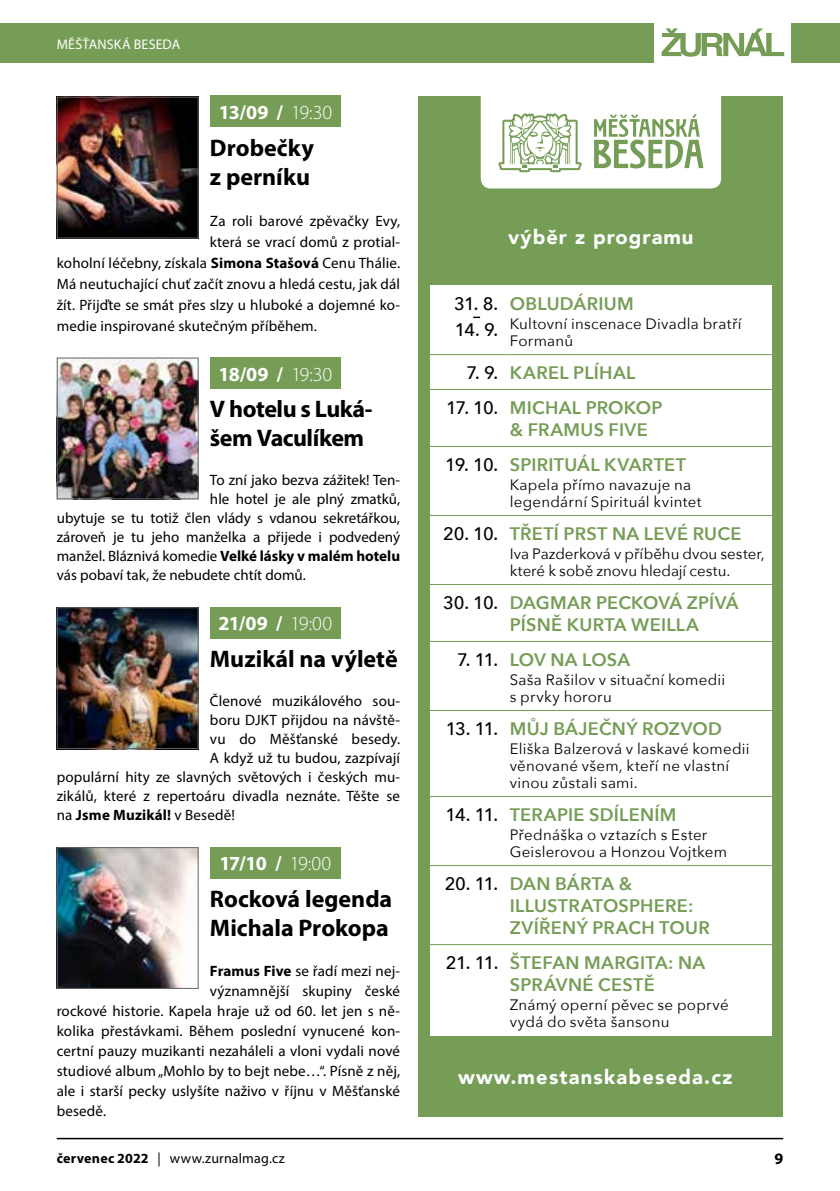
<style>
.page{position:relative;width:840px;height:1191px;background:#fff}
.page>*{position:absolute;margin:0;border:0;box-sizing:border-box;transform-origin:0 0}
.t1{font:700 24px/28.8px "Myriad Pro";color:#000}
.t2{font:700 24px/28.8px "Myriad Pro";letter-spacing:-.02em;color:#000}
.t3{font:700 20px "Myriad Pro";letter-spacing:-.04em;color:#fff}
.t4{font:900 20px "Avenir";letter-spacing:.06em;color:#fff}
.t5{font:600 18px/22px "Avenir Next";letter-spacing:.015em;color:#759d56}
.t6{font:500 18px "Avenir Next";color:#000}
.t7{font:700 16px "Myriad Pro";color:#000}
.t8{font:15px "Myriad Pro";letter-spacing:.01em;color:#000}
.t9{font:15px/17px "Avenir Next";letter-spacing:.015em;color:#000}
.t10{font:15px/17px "Avenir Next";letter-spacing:-.005em;color:#000}
.t11{font:700 15px "Myriad Pro";letter-spacing:.01em;color:#000}
.t12{font:14px "Myriad Pro";letter-spacing:.015em;color:#000}
.t13{font:14px "Myriad Pro";letter-spacing:.01em;color:#fff}
.s1{font-weight:300}
.s2{font-weight:700}
.s3{font-weight:400}
.s4{font-weight:500;color:#000}
</style>
<div class="page">
<hr style="left:57px;top:1137px;width:725px;height:2px;background:#000">
<div style="left:0;top:23px;width:653px;height:39px;background:#759d56"></div>
<div style="left:790px;top:23px;width:49px;height:39px;background:#759d56"></div>
<svg style="left:661px;top:28px;width:122px;height:29px"></svg>
<div style="left:210px;top:96px;width:131px;height:31px;background:#759d56"></div>
<div style="left:210px;top:357px;width:130px;height:32px;background:#759d56"></div>
<div style="left:210px;top:607px;width:130px;height:31px;background:#759d56"></div>
<div style="left:210px;top:847px;width:130px;height:31px;background:#759d56"></div>
<img style="left:59px;top:99px;width:137px;height:137px">
<div style="left:57px;top:97px;width:141px;height:141px;border:1px solid #646363"></div>
<img style="left:59px;top:359px;width:137px;height:138px">
<div style="left:57px;top:357px;width:141px;height:142px;border:1px solid #646363"></div>
<img style="left:59px;top:609px;width:137px;height:138px">
<div style="left:57px;top:607px;width:141px;height:142px;border:1px solid #646363"></div>
<img style="left:59px;top:849px;width:137px;height:138px">
<div style="left:57px;top:847px;width:141px;height:142px;border:1px solid #646363"></div>
<div style="left:418px;top:97px;width:364px;height:1020px;background:#759d56"></div>
<svg style="left:480px;top:97px;width:240px;height:91px;background:#e1eadb"></svg>
<div style="left:429px;top:285px;width:342px;height:751px;background:#fff"></div>
<hr style="left:429px;top:354px;width:74px;height:1px;background:#759d56">
<hr style="left:503px;top:354px;width:268px;height:1px;background:#759d56">
<hr style="left:429px;top:389px;width:74px;height:1px;background:#759d56">
<hr style="left:503px;top:389px;width:268px;height:1px;background:#759d56">
<hr style="left:429px;top:446px;width:74px;height:1px;background:#759d56">
<hr style="left:503px;top:446px;width:268px;height:1px;background:#759d56">
<hr style="left:429px;top:515px;width:74px;height:1px;background:#759d56">
<hr style="left:503px;top:515px;width:268px;height:1px;background:#759d56">
<hr style="left:429px;top:584px;width:74px;height:1px;background:#759d56">
<hr style="left:503px;top:584px;width:268px;height:1px;background:#759d56">
<hr style="left:429px;top:641px;width:74px;height:1px;background:#759d56">
<hr style="left:503px;top:641px;width:268px;height:1px;background:#759d56">
<hr style="left:429px;top:710px;width:74px;height:1px;background:#759d56">
<hr style="left:503px;top:710px;width:268px;height:1px;background:#759d56">
<hr style="left:429px;top:796px;width:74px;height:1px;background:#759d56">
<hr style="left:503px;top:796px;width:268px;height:1px;background:#759d56">
<hr style="left:429px;top:865px;width:74px;height:1px;background:#759d56">
<hr style="left:503px;top:865px;width:268px;height:1px;background:#759d56">
<hr style="left:429px;top:944px;width:74px;height:1px;background:#759d56">
<hr style="left:503px;top:944px;width:268px;height:1px;background:#759d56">
<svg style="left:473px;top:316px;width:7px;height:2px"></svg>
<p class="t13" style="left:57px;top:35px;width:125px">MĚŠŤANSKÁ BESEDA</p>
<h2 class="t3" style="left:219px;top:99px;width:115px">13/09 / <span class="s1">19:30</span></h2>
<h1 class="t1" style="left:210px;top:132px;width:105px">Drobečky z perníku</h1>
<p class="t8" style="left:210px;top:211px;width:191px">Za roli barové zpěvačky Evy,</p>
<p class="t8" style="left:210px;top:232px;width:191px">která se vrací domů z protial-</p>
<p class="t8" style="left:57px;top:253px;width:344px">koholní léčebny, získala <span class="s2">Simona Stašová</span> Cenu Thálie.</p>
<p class="t8" style="left:57px;top:274px;width:344px">Má neutuchající chuť začít znovu a hledá cestu, jak dál</p>
<p class="t8" style="left:57px;top:295px;width:344px">žít. Přijďte se smát přes slzy u hluboké a dojemné ko-</p>
<p class="t8" style="left:57px;top:316px;width:262px">medie inspirované skutečným příběhem.</p>
<h2 class="t3" style="left:218px;top:361px;width:115px">18/09 / <span class="s1">19:30</span></h2>
<h1 class="t2" style="left:210px;top:394px;width:164px">V hotelu s Luká&shy;šem Vaculíkem</h1>
<p class="t8" style="left:210px;top:471px;width:191px">To zní jako bezva zážitek! Ten-</p>
<p class="t8" style="left:210px;top:490px;width:191px">hle hotel je ale plný zmatků,</p>
<p class="t8" style="left:57px;top:509px;width:344px">ubytuje se tu totiž člen vlády s vdanou sekretářkou,</p>
<p class="t8" style="left:57px;top:528px;width:344px">zároveň je tu jeho manželka a přijede i podvedený</p>
<p class="t8" style="left:57px;top:547px;width:344px">manžel. Bláznivá komedie <span class="s2">Velké lásky v malém hotelu</span></p>
<p class="t8" style="left:57px;top:566px;width:250px">vás pobaví tak, že nebudete chtít domů.</p>
<h2 class="t3" style="left:218px;top:610px;width:115px">21/09 / <span class="s1">19:00</span></h2>
<h1 class="t1" style="left:210px;top:644px;width:189px">Muzikál na výletě</h1>
<p class="t8" style="left:210px;top:692px;width:191px">Členové muzikálového sou-</p>
<p class="t8" style="left:210px;top:711px;width:191px">boru DJKT přijdou na návště-</p>
<p class="t8" style="left:210px;top:730px;width:191px">vu do Měšťanské besedy.</p>
<p class="t8" style="left:210px;top:749px;width:191px">A když už tu budou, zazpívají</p>
<p class="t8" style="left:57px;top:768px;width:344px">populární hity ze slavných světových i českých mu-</p>
<p class="t8" style="left:57px;top:787px;width:344px">zikálů, které z repertoáru divadla neznáte. Těšte se</p>
<p class="t11" style="left:57px;top:805px;width:179px"><span class="s3">na</span> Jsme Muzikál! <span class="s3">v Besedě!</span></p>
<h2 class="t3" style="left:219px;top:850px;width:113px">17/10 / <span class="s1">19:00</span></h2>
<h1 class="t1" style="left:210px;top:883px;width:184px">Rocková legenda<br>Michala Prokopa</h1>
<p class="t8" style="left:210px;top:961px;width:191px"><span class="s2">Framus Five</span> se řadí mezi nej-</p>
<p class="t8" style="left:210px;top:981px;width:191px">významnější skupiny české</p>
<p class="t8" style="left:57px;top:1001px;width:344px">rockové historie. Kapela hraje už od 60. let jen s ně-</p>
<p class="t8" style="left:57px;top:1021px;width:344px">kolika přestávkami. Během poslední vynucené kon-</p>
<p class="t8" style="left:57px;top:1041px;width:344px">certní pauzy muzikanti nezaháleli a vloni vydali nové</p>
<p class="t8" style="left:57px;top:1061px;width:344px">studiové album „Mohlo by to bejt nebe…“. Písně z něj,</p>
<p class="t8" style="left:57px;top:1081px;width:344px">ale i starší pecky uslyšíte naživo v říjnu v Měšťanské</p>
<p class="t8" style="left:57px;top:1101px;width:51px">besedě.</p>
<h2 class="t4" style="left:508px;top:220px;width:186px">výběr z programu</h2>
<p class="t5" style="left:509px;top:292px;width:125px">OBLUDÁRIUM</p>
<p class="t9" style="left:509px;top:315px;width:233px">Kultovní inscenace Divadla bratří<br>Formanů</p>
<p class="t5" style="left:466px;top:361px;width:170px"><span class="s4">7. 9.</span> KAREL PLÍHAL</p>
<p class="t5" style="left:509px;top:396px;width:154px;text-indent:-63px"><span class="s4">17. 10.</span> MICHAL PROKOP &amp; FRAMUS FIVE</p>
<p class="t5" style="left:445px;top:453px;width:242px"><span class="s4">19. 10.</span> SPIRITUÁL KVARTET</p>
<p class="t9" style="left:509px;top:476px;width:193px">Kapela přímo navazuje na legendární Spirituál kvintet</p>
<p class="t5" style="left:443px;top:522px;width:299px"><span class="s4">20. 10.</span> TŘETÍ PRST NA LEVÉ RUCE</p>
<p class="t10" style="left:509px;top:545px;width:256px">Iva Pazderková v příběhu dvou sester, které k sobě znovu hledají cestu.</p>
<p class="t5" style="left:509px;top:591px;width:230px;text-indent:-67px"><span class="s4">30. 10.</span> DAGMAR PECKOVÁ ZPÍVÁ<br>PÍSNĚ KURTA WEILLA</p>
<p class="t5" style="left:456px;top:648px;width:175px"><span class="s4">7. 11.</span> LOV NA LOSA</p>
<p class="t9" style="left:509px;top:671px;width:217px">Saša Rašilov v situační komedii s prvky hororu</p>
<p class="t5" style="left:445px;top:717px;width:277px"><span class="s4">13. 11.</span> MŮJ BÁJEČNÝ ROZVOD</p>
<p class="t9" style="left:509px;top:740px;width:241px">Eliška Balzerová v laskavé komedii věnované všem, kteří ne vlastní vinou zůstali sami.</p>
<p class="t5" style="left:445px;top:803px;width:232px"><span class="s4">14. 11.</span> TERAPIE SDÍLENÍM</p>
<p class="t9" style="left:509px;top:826px;width:219px">Přednáška o vztazích s Ester<br>Geislerovou a Honzou Vojtkem</p>
<p class="t5" style="left:509px;top:872px;width:201px;text-indent:-65px"><span class="s4">20. 11.</span> DAN BÁRTA &amp;<br>ILLUSTRATOSPHERE:<br>ZVÍŘENÝ PRACH TOUR</p>
<p class="t5" style="left:509px;top:951px;width:197px;text-indent:-64px"><span class="s4">21. 11.</span> ŠTEFAN MARGITA: NA<br>SPRÁVNÉ CESTĚ</p>
<p class="t9" style="left:509px;top:996px;width:220px">Známý operní pěvec se poprvé vydá do světa šansonu</p>
<p class="t6" style="left:454px;top:288px;width:46px">31. 8.</p>
<p class="t6" style="left:454px;top:315px;width:45px">14. 9.</p>
<h2 class="t4" style="left:458px;top:1059px;width:276px">www.mestanskabeseda.cz</h2>
<p class="t12" style="left:57px;top:1149px;width:229px"><span class="s2">červenec 2022</span> | www.zurnalmag.cz</p>
<p class="t7" style="left:773px;top:1148px;width:10px">9</p>
</div>
